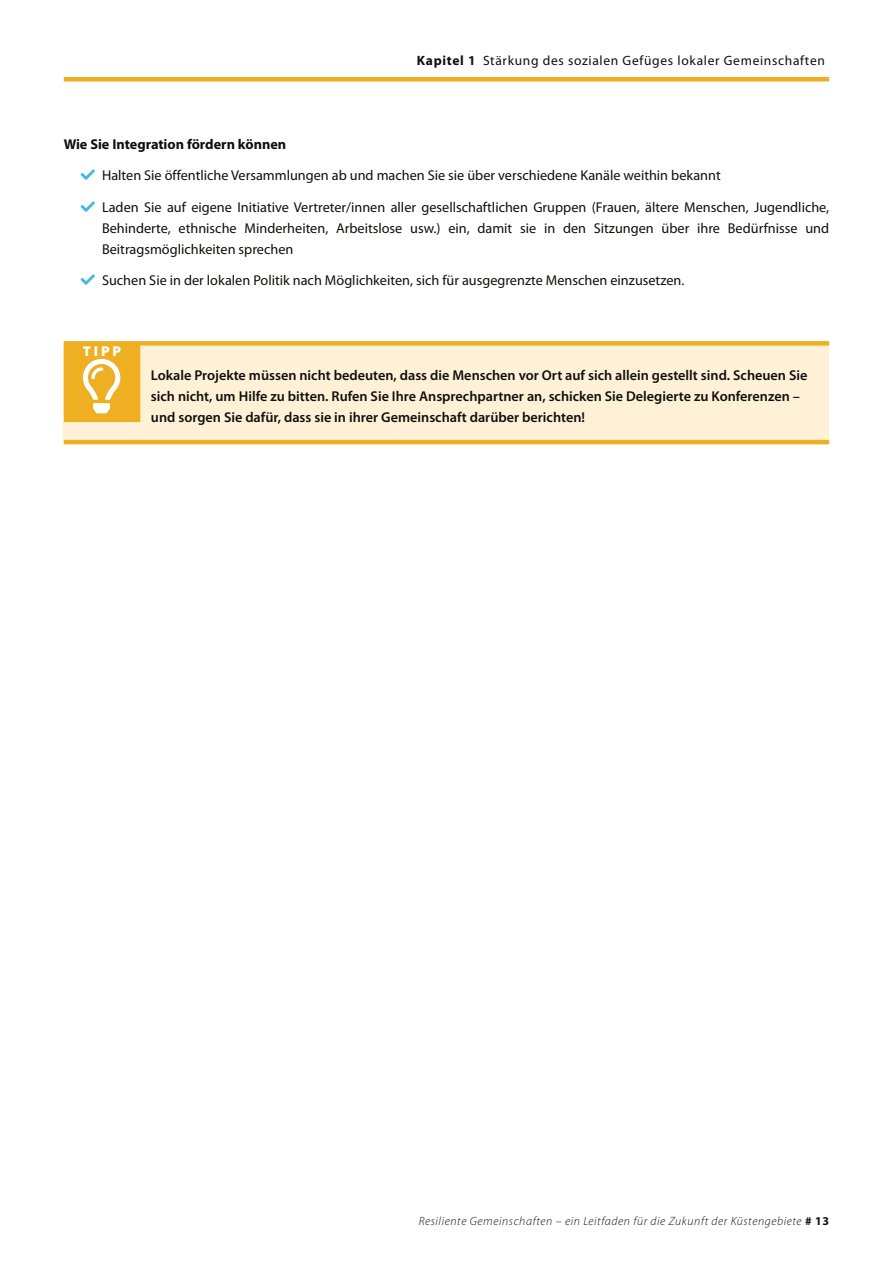
<style>
.page{position:relative;width:893px;height:1263px;background:#fff}
.page>*{position:absolute;margin:0;border:0;box-sizing:border-box;transform-origin:0 0}
.t1{font:14.25px/21px "Myriad Pro";color:#0f0f0d;text-align:justify}
.t2{font:600 14.25px/21px "Myriad Pro";color:#0f0f0d}
.t3{font:700 14.25px "Myriad Pro";color:#0f0f0d}
.t4{font:900 14.25px "Myriad Pro";color:#fff}
.t5{font:13.5px "Myriad Pro";letter-spacing:.05em;color:#0f0f0d}
.t6{font:italic 300 12px "Myriad Pro";letter-spacing:.05em;color:#0f0f0d}
.s1{font-weight:700}
.s2{font-weight:700;font-style:normal}
</style>
<div class="page">
<div style="left:64px;top:77px;width:765px;height:5px;background:#eeaf23"></div>
<div style="left:64px;top:343px;width:765px;height:99px;background:#fff1d6"></div>
<hr style="left:64px;top:440px;width:765px;height:4px;background:#eeaf23">
<div style="left:64px;top:341px;width:765px;height:5px;background:#eeaf23"></div>
<div style="left:64px;top:344px;width:76px;height:78px;background:#eeaf23"></div>
<p class="t5" style="left:417px;top:52px;width:409px"><span class="s1">Kapitel 1</span> Stärkung des sozialen Gefüges lokaler Gemeinschaften</p>
<p class="t3" style="left:64px;top:134px;width:224px">Wie Sie Integration fördern können</p>
<p class="t1" style="left:102px;top:165px;width:620px">Halten Sie öffentliche Versammlungen ab und machen Sie sie über verschiedene Kanäle weithin bekannt</p>
<p class="t1" style="left:102px;top:196px;width:729px">Laden Sie auf eigene Initiative Vertreter/innen aller gesellschaftlichen Gruppen (Frauen, ältere Menschen, Jugendliche, Behinderte, ethnische Minderheiten, Arbeitslose usw.) ein, damit sie in den Sitzungen über ihre Bedürfnisse und Beitragsmöglichkeiten sprechen</p>
<p class="t1" style="left:102px;top:270px;width:584px">Suchen Sie in der lokalen Politik nach Möglichkeiten, sich für ausgegrenzte Menschen einzusetzen.</p>
<p class="t4" style="left:83px;top:343px;width:40px">TIPP</p>
<p class="t2" style="left:151px;top:364px;width:658px">Lokale Projekte müssen nicht bedeuten, dass die Menschen vor Ort auf sich allein gestellt sind. Scheuen Sie sich nicht, um Hilfe zu bitten. Rufen Sie Ihre Ansprechpartner an, schicken Sie Delegierte zu Konferenzen – und sorgen Sie dafür, dass sie in ihrer Gemeinschaft darüber berichten!</p>
<p class="t6" style="left:419px;top:1214px;width:412px">Resiliente Gemeinschaften – ein Leitfaden für die Zukunft der Küstengebiete <span class="s2"># 13</span></p>
</div>
